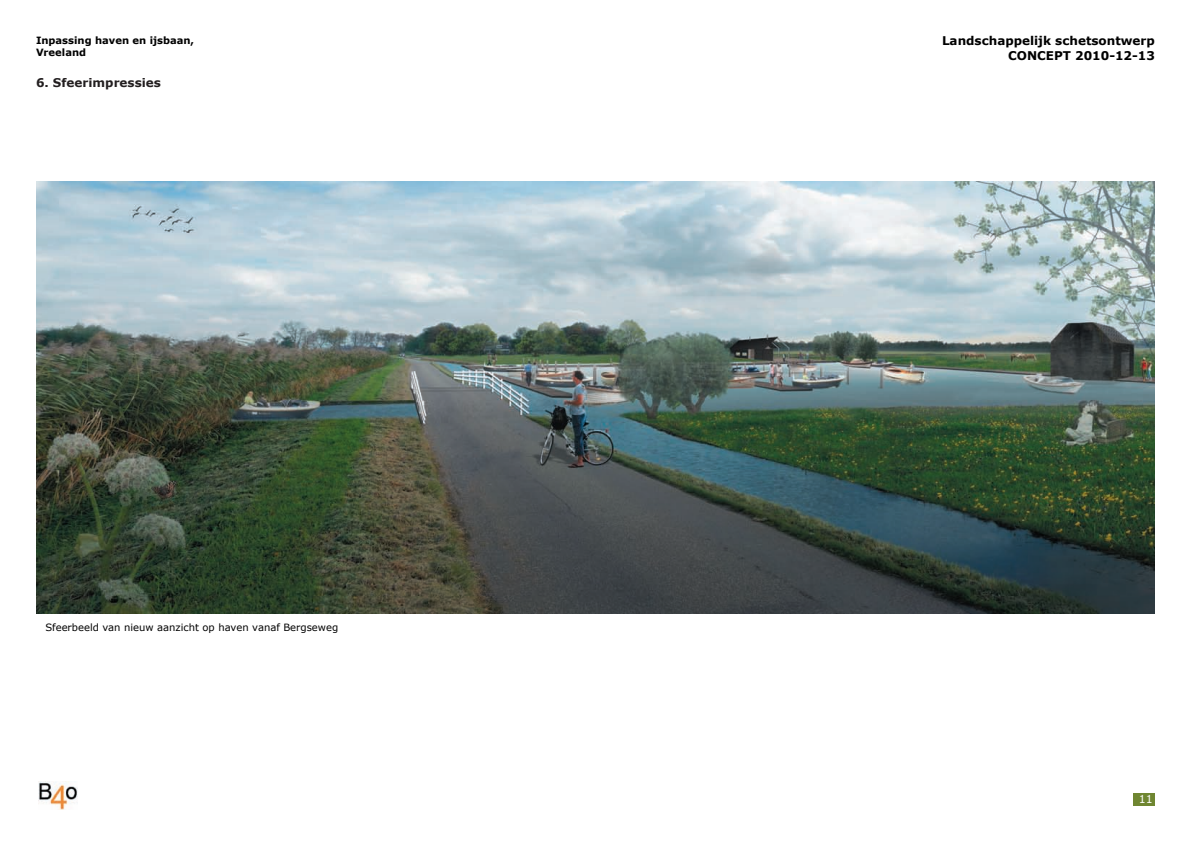
<style>
.page{position:relative;width:1191px;height:842px;background:#fff}
.page>*{position:absolute;margin:0;border:0;box-sizing:border-box;transform-origin:0 0}
.t1{font:700 12px/14.4px "Verdana";color:#000;text-align:right}
.t2{font:700 12px "Verdana";color:#231f20}
.t3{font:11px "Verdana";color:#fff}
.t4{font:10px "Verdana";color:#000}
.t5{font:700 10px/12px "Verdana";color:#000}
</style>
<div class="page">
<div style="left:1133px;top:793px;width:22px;height:13px;background:#6f8631"></div>
<img style="left:38px;top:782px;width:40px;height:28px">
<img style="left:36px;top:181px;width:1119px;height:433px">
<p class="t5" style="left:36px;top:34px;width:160px">Inpassing haven en ijsbaan,<br>Vreeland</p>
<p class="t1" style="left:942px;top:33px;width:214px">Landschappelijk schetsontwerp<br>CONCEPT 2010-12-13</p>
<p class="t2" style="left:36px;top:75px;width:126px">6. Sfeerimpressies</p>
<p class="t4" style="left:45px;top:621px;width:294px">Sfeerbeeld van nieuw aanzicht op haven vanaf Bergseweg</p>
<p class="t3" style="left:1138px;top:792px;width:15px">11</p>
</div>
